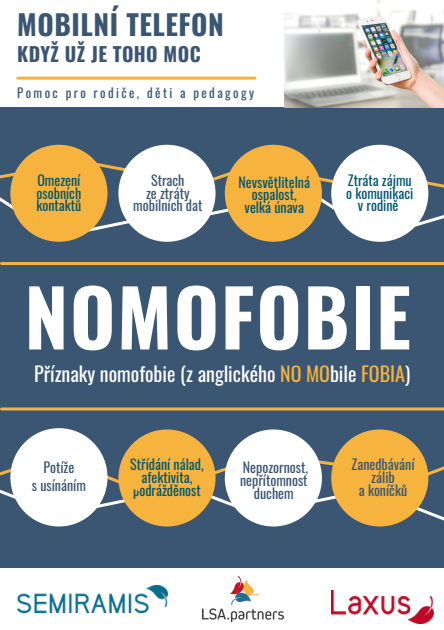
<style>
.page{position:relative;width:444px;height:630px;background:#3b5672}
.page>*{position:absolute;margin:0;border:0;box-sizing:border-box;transform-origin:0 0}
.t1{font:700 78px "Oswald";letter-spacing:.02em;color:#fff}
.t2{font:700 28px "Oswald";letter-spacing:.02em;color:#3b5672}
.t3{font:20px "Oswald";color:#fff}
.t4{font:700 19.6px "Oswald";letter-spacing:.02em;color:#3b5672}
.t5{font:14px/12.8px "Oswald";color:#005672;text-align:center}
.t6{font:14px/12.8px "Oswald";color:#3b5672;text-align:center}
.t7{font:12.8px "Oswald";letter-spacing:.19em;color:#3b5672}
.s1{color:#f6b33e}
</style>
<div class="page">
<div style="left:0;top:568px;width:444px;height:62px;background:#fff"></div>
<img style="left:17px;top:586px;width:150px;height:27px">
<img style="left:331px;top:590px;width:102px;height:33px">
<img style="left:203px;top:577px;width:81px;height:45px">
<div style="left:0;top:0;width:444px;height:107px;background:#fff"></div>
<hr style="left:18px;top:77px;width:237px;height:3px;background:#f6b33e">
<img style="left:284px;top:0;width:160px;height:108px">
<div style="left:10px;top:145px;width:97px;height:97px;background:#f6b33e;border-radius:50%"></div>
<svg style="left:92px;top:158px;width:36px;height:19px"></svg>
<svg style="left:203px;top:161px;width:34px;height:29px"></svg>
<svg style="left:78px;top:201px;width:175px;height:37px"></svg>
<div style="left:118px;top:145px;width:97px;height:97px;background:#fff;border-radius:50%"></div>
<div style="left:118px;top:429px;width:97px;height:98px;background:#f6b33e;border-radius:50%"></div>
<div style="left:331px;top:145px;width:97px;height:97px;background:#fff;border-radius:50%"></div>
<svg style="left:191px;top:455px;width:151px;height:65px"></svg>
<svg style="left:391px;top:495px;width:53px;height:31px"></svg>
<div style="left:331px;top:429px;width:97px;height:98px;background:#f6b33e;border-radius:50%"></div>
<div style="left:225px;top:145px;width:97px;height:97px;background:#f6b33e;border-radius:50%"></div>
<div style="left:225px;top:429px;width:97px;height:98px;background:#fff;border-radius:50%"></div>
<div style="left:10px;top:428px;width:97px;height:99px;background:#fff;border-radius:50%"></div>
<hr style="left:1px;top:262px;width:443px;height:3px;background:#f6b33e">
<hr style="left:1px;top:407px;width:443px;height:3px;background:#f6b33e">
<svg style="left:289px;top:170px;width:155px;height:72px"></svg>
<svg style="left:0;top:166px;width:25px;height:62px"></svg>
<svg style="left:422px;top:454px;width:22px;height:31px"></svg>
<svg style="left:0;top:456px;width:143px;height:64px"></svg>
<h2 class="t2" style="left:17px;top:3px;width:208px">MOBILNÍ TELEFON</h2>
<h3 class="t4" style="left:17px;top:39px;width:185px">KDYŽ UŽ JE TOHO MOC</h3>
<p class="t7" style="left:17px;top:83px;width:238px">Pomoc pro rodiče, děti a pedagogy</p>
<p class="t5" style="left:36px;top:173px;width:46px;text-align:justify">Omezení osobních kontaktů</p>
<p class="t6" style="left:133px;top:173px;width:71px">Strach<br>ze ztráty mobilních dat</p>
<p class="t5" style="left:238px;top:175px;width:73px">Nevsvětlitelná ospalost, velká únava</p>
<p class="t5" style="left:346px;top:173px;width:69px">Ztráta zájmu o komunikaci v rodině</p>
<h1 class="t1" style="left:25px;top:256px;width:387px">NOMOFOBIE</h1>
<h3 class="t3" style="left:34px;top:358px;width:377px">Příznaky nomofobie (z anglického <span class="s1">NO MO</span>bile <span class="s1">FOBIA</span>)</h3>
<p class="t6" style="left:32px;top:457px;width:55px;line-height:18.8px">Potíže<br>s usínáním</p>
<p class="t5" style="left:130px;top:458px;width:75px">Střídání nálad, afektivita, podrážděnost</p>
<p class="t6" style="left:240px;top:461px;width:69px">Nepozornost, nepřítomnost duchem</p>
<p class="t6" style="left:351px;top:458px;width:64px">Zanedbávání zálib<br>a koníčků</p>
</div>
